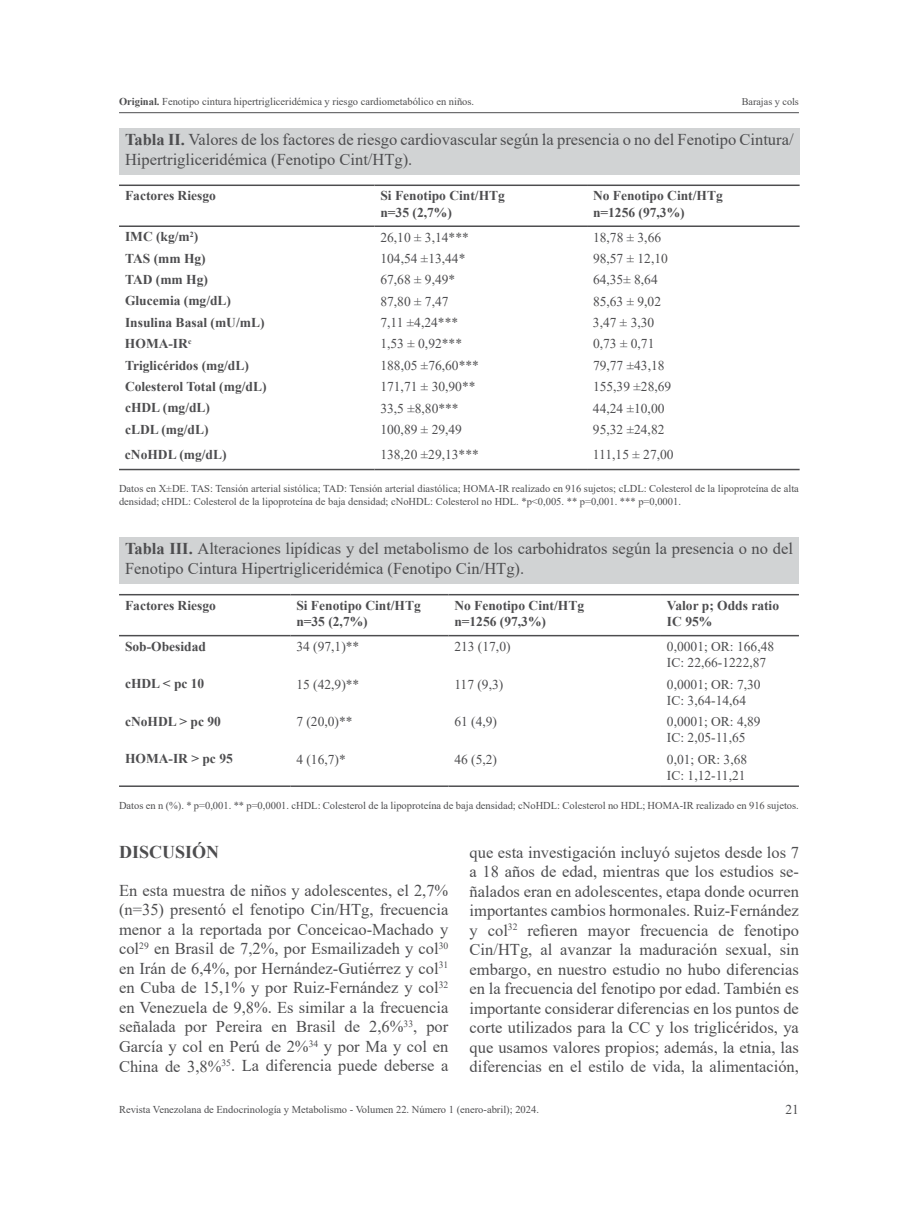
<style>
.page{position:relative;width:918px;height:1212px;background:#fff}
.page>*{position:absolute;margin:0;border:0;box-sizing:border-box;transform-origin:0 0}
.t1{font:700 18px "Times New Roman";color:#4d4d4f}
.t2{font:16.5px/19.5px "Times New Roman";color:#4d4d4f}
.t3{font:13.5px/16.2px "Times New Roman";color:#4d4d4f}
.t4{font:700 13.5px/16.2px "Times New Roman";color:#4d4d4f}
.t5{font:10.5px/12.6px "Times New Roman";color:#4d4d4f}
.t6{font:10.2px "Times New Roman";color:#4d4d4f}
.s1{font-weight:700}
</style>
<div class="page">
<hr style="left:119px;top:112px;width:680px;height:1px;background:#4d4d4f">
<div style="left:119px;top:128px;width:681px;height:46px;background:#d1d3d4"></div>
<hr style="left:119px;top:185px;width:255px;height:1px;background:#4d4d4f">
<hr style="left:374px;top:185px;width:213px;height:1px;background:#4d4d4f">
<hr style="left:587px;top:185px;width:213px;height:1px;background:#4d4d4f">
<hr style="left:119px;top:225px;width:255px;height:2px;background:#4d4d4f">
<hr style="left:374px;top:225px;width:213px;height:2px;background:#4d4d4f">
<hr style="left:587px;top:225px;width:213px;height:2px;background:#4d4d4f">
<hr style="left:119px;top:469px;width:255px;height:1px;background:#4d4d4f">
<hr style="left:374px;top:469px;width:213px;height:1px;background:#4d4d4f">
<hr style="left:587px;top:469px;width:213px;height:1px;background:#4d4d4f">
<div style="left:119px;top:537px;width:680px;height:47px;background:#d1d3d4"></div>
<hr style="left:119px;top:594px;width:171px;height:1px;background:#4d4d4f">
<hr style="left:290px;top:594px;width:158px;height:1px;background:#4d4d4f">
<hr style="left:448px;top:594px;width:213px;height:1px;background:#4d4d4f">
<hr style="left:661px;top:594px;width:138px;height:1px;background:#4d4d4f">
<hr style="left:119px;top:635px;width:171px;height:1px;background:#4d4d4f">
<hr style="left:290px;top:635px;width:158px;height:1px;background:#4d4d4f">
<hr style="left:448px;top:635px;width:213px;height:1px;background:#4d4d4f">
<hr style="left:661px;top:635px;width:138px;height:1px;background:#4d4d4f">
<hr style="left:119px;top:785px;width:171px;height:2px;background:#4d4d4f">
<hr style="left:290px;top:785px;width:158px;height:2px;background:#4d4d4f">
<hr style="left:448px;top:785px;width:213px;height:2px;background:#4d4d4f">
<hr style="left:661px;top:785px;width:138px;height:2px;background:#4d4d4f">
<p class="t5" style="left:119px;top:95px;width:357px"><span class="s1">Original.</span> Fenotipo cintura hipertrigliceridémica y riesgo cardiometabólico en niños.</p>
<p class="t6" style="left:742px;top:94px;width:59px">Barajas y cols</p>
<p class="t2" style="left:125px;top:129px;width:670px"><span class="s1">Tabla II.</span> Valores de los factores de riesgo cardiovascular según la presencia o no del Fenotipo Cintura/<br>Hipertrigliceridémica (Fenotipo Cint/HTg).</p>
<p class="t4" style="left:125px;top:187px;width:92px">Factores Riesgo</p>
<p class="t4" style="left:380px;top:187px;width:126px">Si Fenotipo Cint/HTg n=35 (2,7%)</p>
<p class="t4" style="left:593px;top:187px;width:131px">No Fenotipo Cint/HTg n=1256 (97,3%)</p>
<p class="t4" style="left:125px;top:228px;width:75px">IMC (kg/m<sup>2</sup>)</p>
<p class="t3" style="left:380px;top:229px;width:90px">26,10 ± 3,14***</p>
<p class="t3" style="left:593px;top:229px;width:70px">18,78 ± 3,66</p>
<p class="t4" style="left:125px;top:250px;width:82px">TAS (mm Hg)</p>
<p class="t3" style="left:380px;top:250px;width:87px">104,54 ±13,44*</p>
<p class="t3" style="left:593px;top:250px;width:76px">98,57 ± 12,10</p>
<p class="t4" style="left:125px;top:271px;width:84px">TAD (mm Hg)</p>
<p class="t3" style="left:380px;top:271px;width:76px">67,68 ± 9,49*</p>
<p class="t3" style="left:593px;top:271px;width:66px">64,35± 8,64</p>
<p class="t4" style="left:125px;top:292px;width:108px">Glucemia (mg/dL)</p>
<p class="t3" style="left:380px;top:293px;width:70px">87,80 ± 7,47</p>
<p class="t3" style="left:593px;top:293px;width:70px">85,63 ± 9,02</p>
<p class="t4" style="left:125px;top:314px;width:141px">Insulina Basal (mU/mL)</p>
<p class="t3" style="left:380px;top:314px;width:79px">7,11 ±4,24***</p>
<p class="t3" style="left:593px;top:314px;width:63px">3,47 ± 3,30</p>
<p class="t4" style="left:125px;top:335px;width:68px">HOMA-IR<sup>c</sup></p>
<p class="t3" style="left:380px;top:335px;width:83px">1,53 ± 0,92***</p>
<p class="t3" style="left:593px;top:335px;width:63px">0,73 ± 0,71</p>
<p class="t4" style="left:125px;top:356px;width:125px">Triglicéridos (mg/dL)</p>
<p class="t3" style="left:380px;top:357px;width:100px">188,05 ±76,60***</p>
<p class="t3" style="left:593px;top:357px;width:73px">79,77 ±43,18</p>
<p class="t4" style="left:125px;top:378px;width:143px">Colesterol Total (mg/dL)</p>
<p class="t3" style="left:380px;top:378px;width:97px">171,71 ± 30,90**</p>
<p class="t3" style="left:593px;top:378px;width:80px">155,39 ±28,69</p>
<p class="t4" style="left:125px;top:399px;width:87px">cHDL (mg/dL)</p>
<p class="t3" style="left:380px;top:399px;width:80px">33,5 ±8,80***</p>
<p class="t3" style="left:593px;top:399px;width:73px">44,24 ±10,00</p>
<p class="t4" style="left:125px;top:421px;width:85px">cLDL (mg/dL)</p>
<p class="t3" style="left:380px;top:421px;width:83px">100,89 ± 29,49</p>
<p class="t3" style="left:593px;top:421px;width:73px">95,32 ±24,82</p>
<p class="t4" style="left:125px;top:446px;width:103px">cNoHDL (mg/dL)</p>
<p class="t3" style="left:380px;top:446px;width:100px">138,20 ±29,13***</p>
<p class="t3" style="left:593px;top:446px;width:82px">111,15 ± 27,00</p>
<p class="t5" style="left:119px;top:482px;width:681px">Datos en X±DE. TAS: Tensión arterial sistólica; TAD: Tensión arterial diastólica; HOMA-IR realizado en 916 sujetos; cLDL: Colesterol de la lipoproteína de alta densidad; cHDL: Colesterol de la lipoproteína de baja densidad; cNoHDL: Colesterol no HDL. *p&lt;0,005. ** p=0,001. *** p=0,0001.</p>
<p class="t2" style="left:125px;top:538px;width:669px"><span class="s1">Tabla III.</span> Alteraciones lipídicas y del metabolismo de los carbohidratos según la presencia o no del<br>Fenotipo Cintura Hipertrigliceridémica (Fenotipo Cin/HTg).</p>
<p class="t4" style="left:125px;top:597px;width:92px">Factores Riesgo</p>
<p class="t4" style="left:296px;top:597px;width:126px">Si Fenotipo Cint/HTg n=35 (2,7%)</p>
<p class="t4" style="left:454px;top:597px;width:131px">No Fenotipo Cint/HTg n=1256 (97,3%)</p>
<p class="t4" style="left:667px;top:597px;width:114px">Valor p; Odds ratio<br>IC 95%</p>
<p class="t4" style="left:125px;top:638px;width:83px">Sob-Obesidad</p>
<p class="t3" style="left:296px;top:638px;width:64px">34 (97,1)**</p>
<p class="t3" style="left:454px;top:638px;width:58px">213 (17,0)</p>
<p class="t3" style="left:667px;top:638px;width:109px">0,0001; OR: 166,48<br>IC: 22,66-1222,87</p>
<p class="t4" style="left:125px;top:675px;width:81px">cHDL &lt; pc 10</p>
<p class="t3" style="left:296px;top:675px;width:64px">15 (42,9)**</p>
<p class="t3" style="left:454px;top:675px;width:50px">117 (9,3)</p>
<p class="t3" style="left:667px;top:675px;width:95px">0,0001; OR: 7,30<br>IC: 3,64-14,64</p>
<p class="t4" style="left:125px;top:713px;width:97px">cNoHDL &gt; pc 90</p>
<p class="t3" style="left:296px;top:713px;width:58px">7 (20,0)**</p>
<p class="t3" style="left:454px;top:713px;width:44px">61 (4,9)</p>
<p class="t3" style="left:667px;top:713px;width:95px">0,0001; OR: 4,89<br>IC: 2,05-11,65</p>
<p class="t4" style="left:125px;top:750px;width:109px">HOMA-IR &gt; pc 95</p>
<p class="t3" style="left:296px;top:751px;width:51px">4 (16,7)*</p>
<p class="t3" style="left:454px;top:751px;width:44px">46 (5,2)</p>
<p class="t3" style="left:667px;top:751px;width:82px">0,01; OR: 3,68<br>IC: 1,12-11,21</p>
<p class="t5" style="left:119px;top:799px;width:681px">Datos en n (%). * p=0,001. ** p=0,0001. cHDL: Colesterol de la lipoproteína de baja densidad; cNoHDL: Colesterol no HDL; HOMA-IR realizado en 916 sujetos.</p>
<p class="t1" style="left:119px;top:839px;width:102px">DISCUSIÓN</p>
<p class="t2" style="left:119px;top:880px;width:331px;text-align:justify">En esta muestra de niños y adolescentes, el 2,7% (n=35) presentó el fenotipo Cin/HTg, frecuencia menor a la reportada por Conceicao-Machado y col<sup>29</sup> en Brasil de 7,2%, por Esmailizadeh y col<sup>30 </sup>en Irán de 6,4%, por Hernández-Gutiérrez y col<sup>31 </sup>en Cuba de 15,1% y por Ruiz-Fernández y col<sup>32 </sup>en Venezuela de 9,8%. Es similar a la frecuencia señalada por Pereira en Brasil de 2,6%<sup>33</sup>, por García y col en Perú de 2%<sup>34</sup> y por Ma y col en China de 3,8%<sup>35</sup>. La diferencia puede deberse a</p>
<p class="t2" style="left:470px;top:842px;width:331px;text-align:justify">que esta investigación incluyó sujetos desde los 7 a 18 años de edad, mientras que los estudios se&shy;ñalados eran en adolescentes, etapa donde ocurren importantes cambios hormonales. Ruiz-Fernández y col<sup>32</sup> refieren mayor frecuencia de fenotipo Cin/HTg, al avanzar la maduración sexual, sin embargo, en nuestro estudio no hubo diferencias en la frecuencia del fenotipo por edad. También es importante considerar diferencias en los puntos de corte utilizados para la CC y los triglicéridos, ya que usamos valores propios; además, la etnia, las diferencias en el estilo de vida, la alimentación,</p>
<p class="t5" style="left:119px;top:1103px;width:421px">Revista Venezolana de Endocrinología y Metabolismo - Volumen 22. Número 1 (enero-abril); 2024.</p>
<p class="t3" style="left:785px;top:1100px;width:15px">21</p>
</div>
